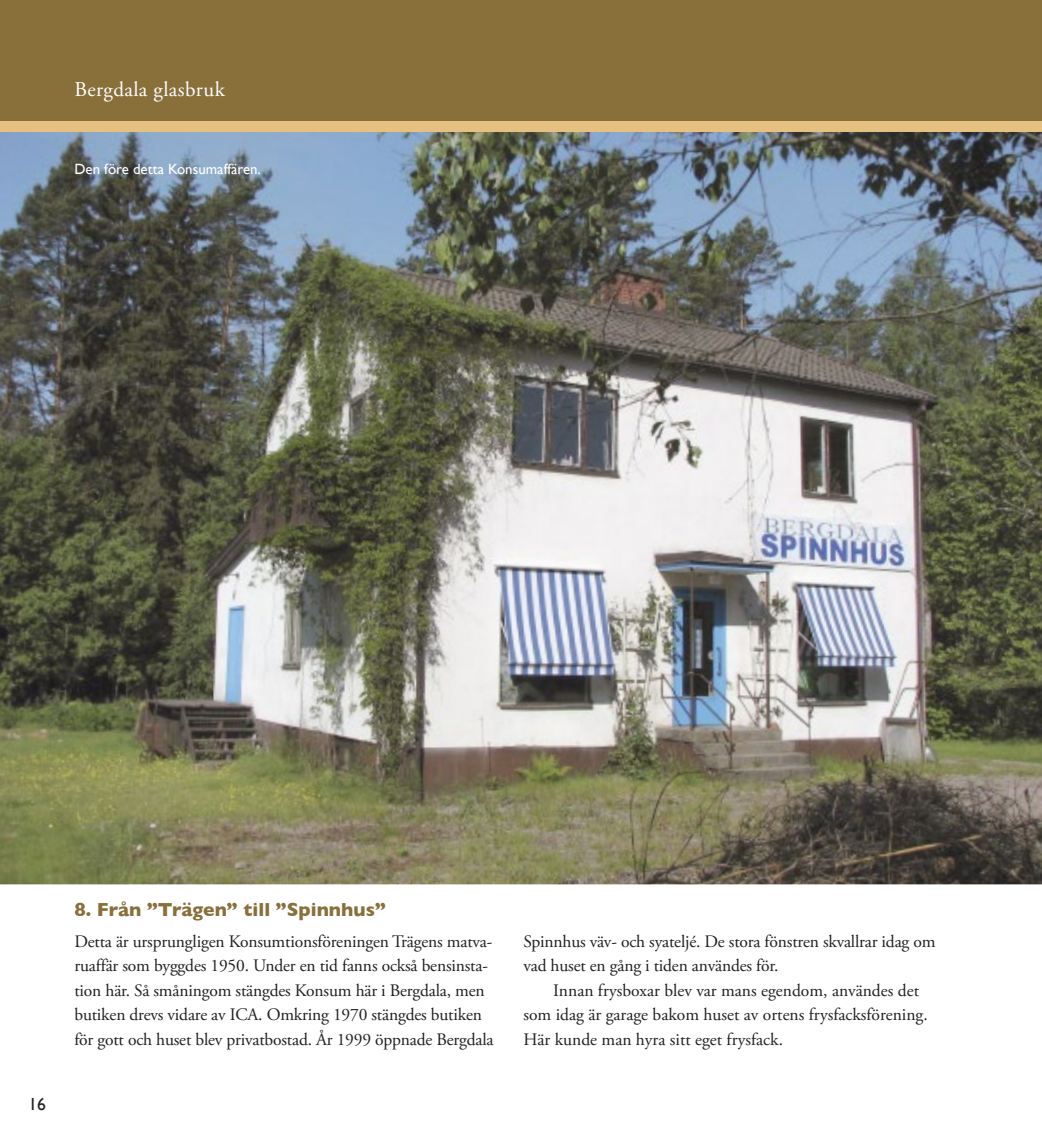
<style>
.page{position:relative;width:1042px;height:1141px;background:#fff}
.page>*{position:absolute;margin:0;border:0;box-sizing:border-box;transform-origin:0 0}
.t1{font:21px "Adobe Garamond Pro";letter-spacing:.02em;color:#fff}
.t2{font:700 19.25px "Gill Sans";color:#89703b}
.t3{font:17.5px/24.5px "Adobe Garamond Pro";letter-spacing:-.01em;color:#231f20}
.t4{font:17.5px "Gill Sans";color:#231f20}
.t5{font:14.88px "Gill Sans";color:#fff}
</style>
<div class="page">
<img style="left:0;top:132px;width:1042px;height:752px">
<div style="left:0;top:121px;width:1042px;height:11px;background:#e6c081"></div>
<div style="left:0;top:0;width:1042px;height:121px;background:#89703b"></div>
<p class="t1" style="left:74px;top:77px;width:152px">Bergdala glasbruk</p>
<p class="t5" style="left:74px;top:160px;width:188px">Den före detta Konsumaffären.</p>
<p class="t4" style="left:28px;top:1094px;width:19px">16</p>
<p class="t2" style="left:74px;top:894px;width:313px">8. Från ”Trägen” till ”Spinnhus”</p>
<p class="t3" style="left:74px;top:930px;width:421px">Detta är ursprungligen Konsumtionsföreningen Trägens matva&shy;ruaffär som byggdes 1950. Under en tid fanns också bensinsta&shy;tion här. Så småningom stängdes Konsum här i Bergdala, men butiken drevs vidare av ICA. Omkring 1970 stängdes butiken för gott och huset blev privatbostad. År 1999 öppnade Bergdala</p>
<p class="t3" style="left:523px;top:930px;width:413px">Spinnhus väv- och syateljé. De stora fönstren skvallrar idag om vad huset en gång i tiden användes för.</p>
<p class="t3" style="left:523px;top:979px;width:406px;text-indent:30px">Innan frysboxar blev var mans egendom, användes det som idag är garage bakom huset av ortens frysfacksförening.<br>Här kunde man hyra sitt eget frysfack.</p>
</div>
